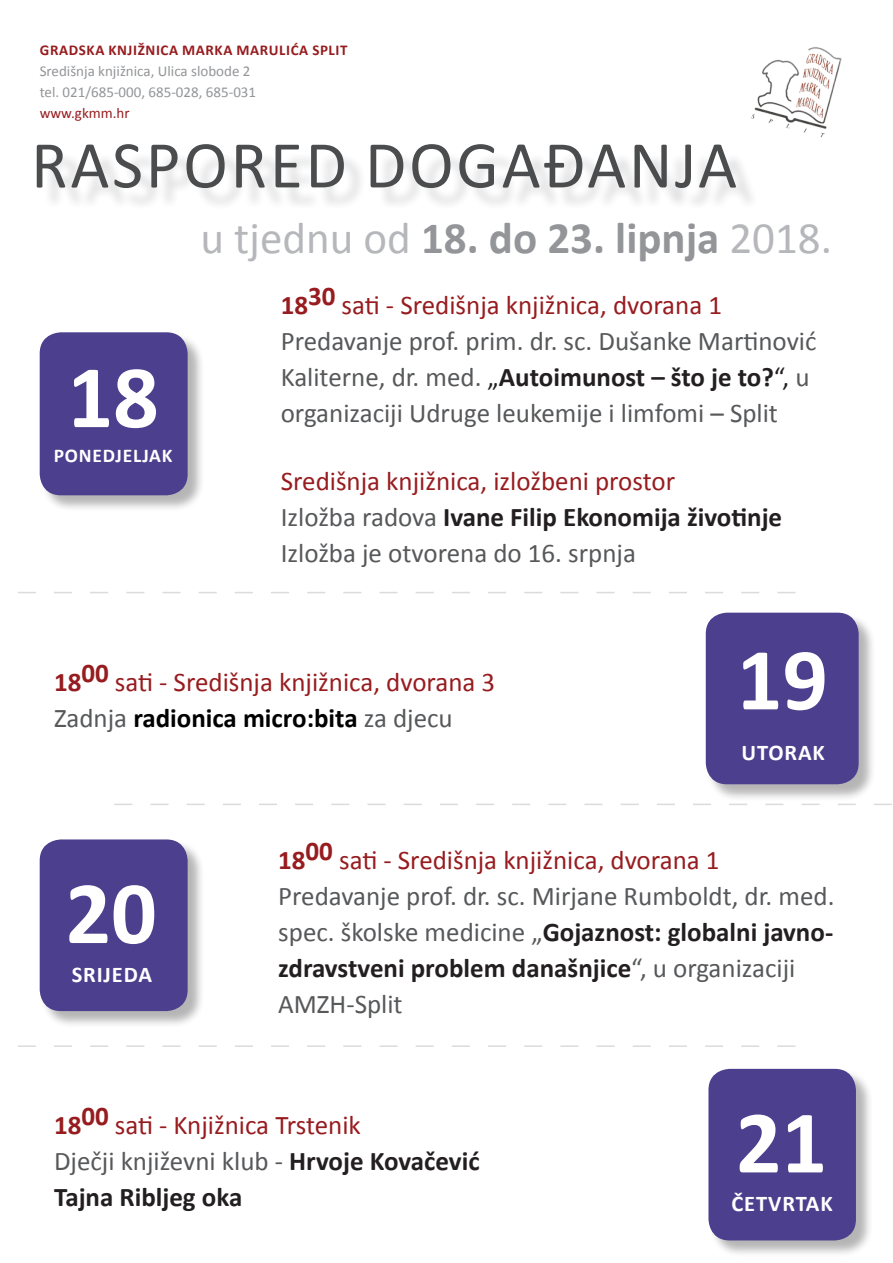
<style>
.page{position:relative;width:893px;height:1263px;background:#fff}
.page>*{position:absolute;margin:0;border:0;box-sizing:border-box;transform-origin:0 0}
.t1{font:700 90px "Calibri";color:#fff}
.t2{font:700 89.1px "Calibri";color:#fff}
.t3{font:67.5px "Calibri";letter-spacing:.04em;color:#4b4c4d}
.t4{font:45px "Calibri";color:#b6b7bb}
.t5{font:27px/36px "Calibri";color:#57585a}
.t6{font:700 27px/36px "Calibri";color:#231f20}
.t7{font:27px/36px "Calibri";color:#971c1f}
.t8{font:700 22.5px "Calibri";letter-spacing:.04em;color:#fff}
.t9{font:700 19.5px "Calibri";letter-spacing:.04em;color:#fff}
.t10{font:15px/21px "Calibri";color:#939598}
.t11{font:700 15px "Calibri";letter-spacing:.04em;color:#971c1f}
.t12{font:15px "Calibri";color:#971c1f}
.s1{font-weight:700;color:#939598}
.s2{font-weight:700;color:#971c1f}
.s3{color:#971c1f}
.s4{color:#231f20}
.s5{font-weight:700;color:#231f20}
.s6{font-weight:700}
.s7{color:#57585a}
.s8{font-weight:700;color:#000}
.s9{font-weight:400;color:#971c1f}
.s10{font-weight:400;color:#57585a}
</style>
<div class="page">
<img style="left:751px;top:47px;width:91px;height:90px">
<div style="left:43px;top:151px;width:715px;height:60px;background:#f8f8f8"></div>
<svg style="left:18px;top:592px;width:777px;height:1px"></svg>
<div style="left:40px;top:333px;width:165px;height:179px;background:#231f20;opacity:.33"></div>
<div style="left:40px;top:332px;width:148px;height:163px;background:#4c3f8e;border-radius:21px"></div>
<div style="left:706px;top:613px;width:170px;height:188px;background:#231f20;opacity:.33"></div>
<div style="left:706px;top:613px;width:153px;height:171px;background:#4c3f8e;border-radius:21px"></div>
<div style="left:40px;top:840px;width:165px;height:188px;background:#231f20;opacity:.33"></div>
<div style="left:40px;top:839px;width:148px;height:172px;background:#4c3f8e;border-radius:21px"></div>
<svg style="left:114px;top:804px;width:778px;height:1px"></svg>
<svg style="left:18px;top:1045px;width:777px;height:2px"></svg>
<div style="left:709px;top:1069px;width:164px;height:188px;background:#231f20;opacity:.33"></div>
<div style="left:708px;top:1069px;width:148px;height:171px;background:#4c3f8e;border-radius:21px"></div>
<p class="t11" style="left:40px;top:40px;width:309px">GRADSKA KNJIŽNICA MARKA MARULIĆA SPLIT</p>
<p class="t10" style="left:40px;top:60px;width:218px">Središnja knjižnica, Ulica slobode 2 tel. 021/685-000, 685-028, 685-031</p>
<p class="t12" style="left:40px;top:103px;width:92px">www.gkmm.hr</p>
<h3 class="t3" style="left:31px;top:122px;width:707px">RASPORED DOGAĐANJA</h3>
<h3 class="t4" style="left:200px;top:210px;width:633px">u tjednu od <span class="s1">18. do 23. lipnja</span> 2018.</h3>
<h1 class="t1" style="left:68px;top:340px;width:93px">18</h1>
<p class="t9" style="left:54px;top:443px;width:120px">PONEDJELJAK</p>
<p class="t5" style="left:281px;top:287px;width:537px"><span class="s2">18</span><sup>30</sup> <span class="s3">sati - Središnja knjižnica, dvorana 1<br></span>Predavanje prof. prim. dr. sc. Dušanke Martinović Kaliterne, dr. med. <span class="s4">„</span><span class="s5">Autoimunost – što je to?</span><span class="s4">“,</span> u organizaciji Udruge leukemije i limfomi – Split</p>
<p class="t5" style="left:281px;top:463px;width:503px"><span class="s3">Središnja knjižnica, izložbeni prostor<br></span>Izložba radova <span class="s5">Ivane Filip Ekonomija životinje<br></span>Izložba je otvorena do 16. srpnja</p>
<p class="t7" style="left:54px;top:664px;width:443px"><span class="s6">18</span><sup>00</sup> sati - Središnja knjižnica, dvorana 3<br><span class="s7">Zadnja</span> <span class="s8">radionica micro:bita</span> <span class="s7">za djecu</span></p>
<h2 class="t2" style="left:737px;top:623px;width:93px">19</h2>
<p class="t8" style="left:741px;top:738px;width:85px">UTORAK</p>
<h1 class="t1" style="left:65px;top:856px;width:93px">20</h1>
<p class="t8" style="left:72px;top:960px;width:82px">SRIJEDA</p>
<p class="t5" style="left:278px;top:842px;width:558px"><span class="s2">18</span><sup>00</sup> <span class="s3">sati - Središnja knjižnica, dvorana 1<br></span>Predavanje prof. dr. sc. Mirjane Rumboldt, dr. med. spec. školske medicine „<span class="s5">Gojaznost: globalni javno&shy;zdravstveni problem današnjice</span>“, u organizaciji AMZH-Split</p>
<p class="t6" style="left:54px;top:1107px;width:427px"><span class="s3">18</span><sup>00</sup> <span class="s9">sati - Knjižnica Trstenik<br></span><span class="s10">Dječji književni klub -</span> Hrvoje Kovačević<br>Tajna Ribljeg oka</p>
<h1 class="t1" style="left:736px;top:1085px;width:93px">21</h1>
<p class="t8" style="left:731px;top:1189px;width:103px">ČETVRTAK</p>
</div>
